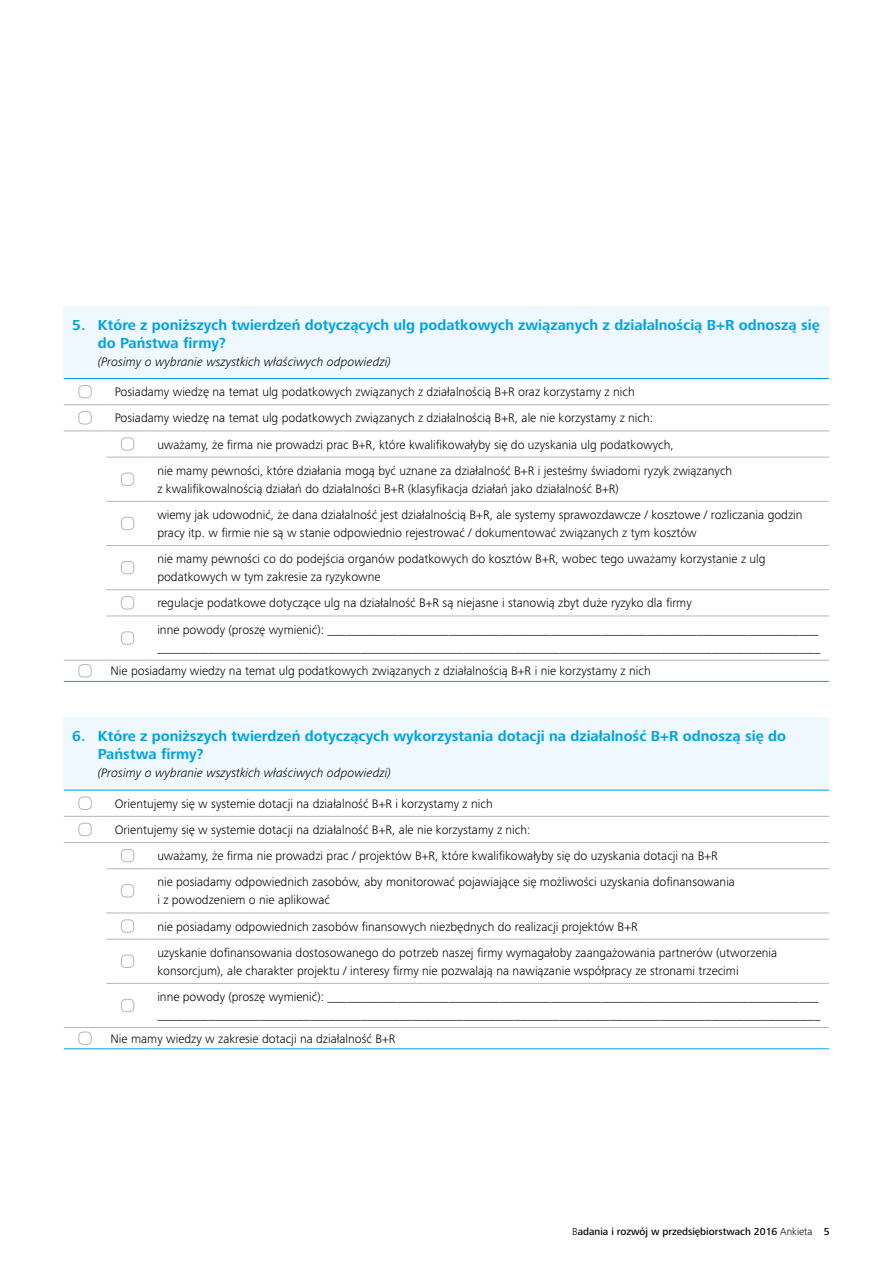
<style>
.page{position:relative;width:893px;height:1263px;background:#fff}
.page>*{position:absolute;margin:0;border:0;box-sizing:border-box;transform-origin:0 0}
.t1{font:700 15px/18px "Frutiger Next Pro";color:#00a3e2}
.t2{font:300 12.75px/26.2px "Frutiger Next Pro";color:#000}
.t3{font:italic 300 12.75px "Frutiger Next Pro";color:#000}
.t4{font:500 10.5px "Frutiger Next Pro";color:#000}
.s1{font-weight:300}
</style>
<div class="page">
<div style="left:64px;top:306px;width:765px;height:72px;background:#eef8fe"></div>
<hr style="left:64px;top:378px;width:42px;height:1px;background:#00a3e2">
<hr style="left:106px;top:378px;width:43px;height:1px;background:#00a3e2">
<hr style="left:149px;top:378px;width:680px;height:1px;background:#00a3e2">
<hr style="left:64px;top:681px;width:42px;height:1px;background:#00a3e2">
<hr style="left:106px;top:681px;width:43px;height:1px;background:#00a3e2">
<hr style="left:149px;top:681px;width:680px;height:1px;background:#00a3e2">
<hr style="left:64px;top:404px;width:42px;height:1px;background:#b6b6ba">
<hr style="left:106px;top:404px;width:43px;height:1px;background:#b6b6ba">
<hr style="left:149px;top:404px;width:680px;height:1px;background:#b6b6ba">
<hr style="left:64px;top:430px;width:42px;height:1px;background:#b6b6ba">
<hr style="left:106px;top:430px;width:43px;height:1px;background:#b6b6ba">
<hr style="left:106px;top:457px;width:43px;height:1px;background:#b6b6ba">
<hr style="left:106px;top:501px;width:43px;height:1px;background:#b6b6ba">
<hr style="left:106px;top:545px;width:43px;height:1px;background:#b6b6ba">
<hr style="left:149px;top:430px;width:680px;height:1px;background:#b6b6ba">
<hr style="left:149px;top:457px;width:680px;height:1px;background:#b6b6ba">
<hr style="left:149px;top:501px;width:680px;height:1px;background:#b6b6ba">
<hr style="left:149px;top:545px;width:680px;height:1px;background:#b6b6ba">
<hr style="left:106px;top:589px;width:43px;height:1px;background:#b6b6ba">
<hr style="left:106px;top:615px;width:43px;height:1px;background:#b6b6ba">
<hr style="left:149px;top:589px;width:680px;height:1px;background:#b6b6ba">
<hr style="left:149px;top:615px;width:680px;height:1px;background:#b6b6ba">
<hr style="left:64px;top:660px;width:42px;height:1px;background:#b6b6ba">
<hr style="left:106px;top:660px;width:43px;height:1px;background:#b6b6ba">
<hr style="left:149px;top:660px;width:680px;height:1px;background:#b6b6ba">
<div style="left:79px;top:385px;width:12px;height:13px;border:1px solid #b6b6ba;border-radius:4px"></div>
<div style="left:79px;top:411px;width:12px;height:13px;border:1px solid #b6b6ba;border-radius:4px"></div>
<div style="left:121px;top:438px;width:13px;height:12px;border:1px solid #b6b6ba;border-radius:4px"></div>
<div style="left:121px;top:473px;width:13px;height:13px;border:1px solid #b6b6ba;border-radius:4px"></div>
<div style="left:121px;top:517px;width:13px;height:13px;border:1px solid #b6b6ba;border-radius:4px"></div>
<div style="left:121px;top:561px;width:13px;height:13px;border:1px solid #b6b6ba;border-radius:4px"></div>
<div style="left:121px;top:596px;width:13px;height:13px;border:1px solid #b6b6ba;border-radius:4px"></div>
<div style="left:121px;top:632px;width:13px;height:12px;border:1px solid #b6b6ba;border-radius:4px"></div>
<div style="left:79px;top:664px;width:12px;height:13px;border:1px solid #b6b6ba;border-radius:4px"></div>
<div style="left:64px;top:718px;width:765px;height:72px;background:#eef8fe"></div>
<hr style="left:64px;top:790px;width:42px;height:1px;background:#00a3e2">
<hr style="left:106px;top:790px;width:43px;height:1px;background:#00a3e2">
<hr style="left:149px;top:790px;width:680px;height:1px;background:#00a3e2">
<hr style="left:64px;top:1048px;width:42px;height:1px;background:#00a3e2">
<hr style="left:106px;top:1048px;width:43px;height:1px;background:#00a3e2">
<hr style="left:149px;top:1048px;width:680px;height:1px;background:#00a3e2">
<hr style="left:64px;top:816px;width:42px;height:1px;background:#b6b6ba">
<hr style="left:106px;top:816px;width:43px;height:1px;background:#b6b6ba">
<hr style="left:149px;top:816px;width:680px;height:1px;background:#b6b6ba">
<hr style="left:64px;top:842px;width:42px;height:1px;background:#b6b6ba">
<hr style="left:106px;top:842px;width:43px;height:1px;background:#b6b6ba">
<hr style="left:106px;top:868px;width:43px;height:1px;background:#b6b6ba">
<hr style="left:106px;top:912px;width:43px;height:1px;background:#b6b6ba">
<hr style="left:106px;top:939px;width:43px;height:1px;background:#b6b6ba">
<hr style="left:149px;top:842px;width:680px;height:1px;background:#b6b6ba">
<hr style="left:149px;top:868px;width:680px;height:1px;background:#b6b6ba">
<hr style="left:149px;top:912px;width:680px;height:1px;background:#b6b6ba">
<hr style="left:149px;top:939px;width:680px;height:1px;background:#b6b6ba">
<hr style="left:106px;top:983px;width:43px;height:1px;background:#b6b6ba">
<hr style="left:149px;top:983px;width:680px;height:1px;background:#b6b6ba">
<hr style="left:64px;top:1027px;width:42px;height:1px;background:#b6b6ba">
<hr style="left:106px;top:1027px;width:43px;height:1px;background:#b6b6ba">
<hr style="left:149px;top:1027px;width:680px;height:1px;background:#b6b6ba">
<div style="left:79px;top:797px;width:12px;height:13px;border:1px solid #b6b6ba;border-radius:4px"></div>
<div style="left:79px;top:823px;width:12px;height:13px;border:1px solid #b6b6ba;border-radius:4px"></div>
<div style="left:121px;top:849px;width:13px;height:13px;border:1px solid #b6b6ba;border-radius:4px"></div>
<div style="left:121px;top:884px;width:13px;height:13px;border:1px solid #b6b6ba;border-radius:4px"></div>
<div style="left:121px;top:920px;width:13px;height:12px;border:1px solid #b6b6ba;border-radius:4px"></div>
<div style="left:121px;top:955px;width:13px;height:13px;border:1px solid #b6b6ba;border-radius:4px"></div>
<div style="left:121px;top:999px;width:13px;height:13px;border:1px solid #b6b6ba;border-radius:4px"></div>
<div style="left:79px;top:1032px;width:12px;height:12px;border:1px solid #b6b6ba;border-radius:4px"></div>
<p class="t1" style="left:98px;top:316px;width:723px;text-indent:-26px">5. Które z poniższych twierdzeń dotyczących ulg podatkowych związanych z działalnością B+R odnoszą się do Państwa firmy?</p>
<p class="t3" style="left:98px;top:354px;width:295px">(Prosimy o wybranie wszystkich właściwych odpowiedzi)</p>
<p class="t2" style="left:115px;top:379px;width:521px">Posiadamy wiedzę na temat ulg podatkowych związanych z działalnością B+R oraz korzystamy z nich</p>
<p class="t2" style="left:115px;top:405px;width:540px">Posiadamy wiedzę na temat ulg podatkowych związanych z działalnością B+R, ale nie korzystamy z nich:</p>
<p class="t2" style="left:157px;top:431px;width:518px">uważamy, że firma nie prowadzi prac B+R, które kwalifikowałyby się do uzyskania ulg podatkowych,</p>
<p class="t2" style="left:157px;top:457px;width:576px">nie mamy pewności, które działania mogą być uznane za działalność B+R i jesteśmy świadomi ryzyk związanych</p>
<p class="t2" style="left:157px;top:475px;width:647px">z kwalifikowalnością działań do działalności B+R (klasyfikacja działań jako działalność B+R)<br>wiemy jak udowodnić, że dana działalność jest działalnością B+R, ale systemy sprawozdawcze / kosztowe / rozliczania godzin</p>
<p class="t2" style="left:157px;top:520px;width:610px">pracy itp. w firmie nie są w stanie odpowiednio rejestrować / dokumentować związanych z tym kosztów<br>nie mamy pewności co do podejścia organów podatkowych do kosztów B+R, wobec tego uważamy korzystanie z ulg</p>
<p class="t2" style="left:157px;top:564px;width:663px">podatkowych w tym zakresie za ryzykowne<br>regulacje podatkowe dotyczące ulg na działalność B+R są niejasne i stanowią zbyt duże ryzyko dla firmy<br>inne powody (proszę wymienić): _____________________________________________________________________________</p>
<p class="t2" style="left:111px;top:635px;width:711px;line-height:23.7px;text-indent:47px">________________________________________________________________________________________________________<br>Nie posiadamy wiedzy na temat ulg podatkowych związanych z działalnością B+R i nie korzystamy z nich</p>
<p class="t1" style="left:98px;top:727px;width:690px;text-indent:-26px">6. Które z poniższych twierdzeń dotyczących wykorzystania dotacji na działalność B+R odnoszą się do<br>Państwa firmy?</p>
<p class="t3" style="left:98px;top:766px;width:295px">(Prosimy o wybranie wszystkich właściwych odpowiedzi)</p>
<p class="t2" style="left:115px;top:790px;width:379px">Orientujemy się w systemie dotacji na działalność B+R i korzystamy z nich</p>
<p class="t2" style="left:115px;top:817px;width:417px">Orientujemy się w systemie dotacji na działalność B+R, ale nie korzystamy z nich:</p>
<p class="t2" style="left:157px;top:843px;width:562px">uważamy, że firma nie prowadzi prac / projektów B+R, które kwalifikowałyby się do uzyskania dotacji na B+R</p>
<p class="t2" style="left:157px;top:869px;width:579px">nie posiadamy odpowiednich zasobów, aby monitorować pojawiające się możliwości uzyskania dofinansowania</p>
<p class="t2" style="left:157px;top:887px;width:621px">i z powodzeniem o nie aplikować<br>nie posiadamy odpowiednich zasobów finansowych niezbędnych do realizacji projektów B+R<br>uzyskanie dofinansowania dostosowanego do potrzeb naszej firmy wymagałoby zaangażowania partnerów (utworzenia</p>
<p class="t2" style="left:157px;top:957px;width:663px">konsorcjum), ale charakter projektu / interesy firmy nie pozwalają na nawiązanie współpracy ze stronami trzecimi<br>inne powody (proszę wymienić): _____________________________________________________________________________</p>
<p class="t2" style="left:111px;top:1003px;width:711px;line-height:23.7px;text-indent:47px">________________________________________________________________________________________________________<br>Nie mamy wiedzy w zakresie dotacji na działalność B+R</p>
<p class="t4" style="left:572px;top:1225px;width:259px"><span class="s1">B</span>adania i rozwój w przedsiębiorstwach 2016 <span class="s1">Ankieta</span> 5</p>
</div>
